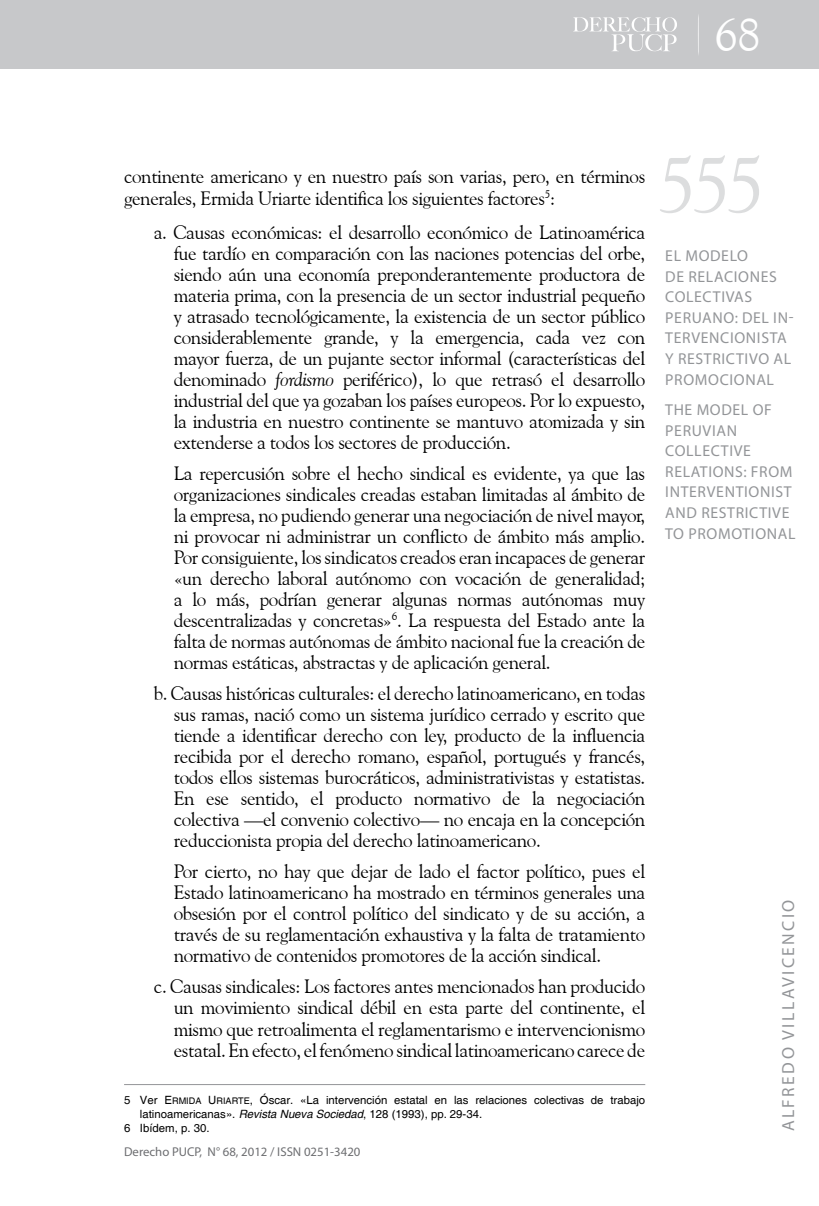
<style>
.page{position:relative;width:819px;height:1206px;background:#fff}
.page>*{position:absolute;margin:0;border:0;box-sizing:border-box;transform-origin:0 0}
.t1{font:78.75px "Goudy Old Style BT";color:#dcddde}
.t2{font:46.38px "Goudy Old Style BT";color:#fff}
.t3{font:19.25px/21px "Goudy Old Style BT";letter-spacing:-.02em;color:#000;text-align:justify}
.t4{font:17.5px "Myriad Pro";color:#939598}
.t5{font:15.75px/20.7px "Myriad Pro";letter-spacing:.04em;color:#939598}
.t6{font:12.78px "Myriad Pro";color:#6d6e71}
.t7{font:11.38px "Helvetica";color:#000}
.s1{font-style:italic}
.s2{font-family:"Helvetica SC800"}
.s3{font-family:"Helvetica SC800";font-size:9.1px}
</style>
<div class="page">
<div style="left:0;top:0;width:819px;height:69px;background:#c7c8ca"></div>
<svg style="left:573px;top:17px;width:104px;height:34px"></svg>
<hr style="left:124px;top:1084px;width:521px;height:1px;background:#939598">
<h2 class="t2" style="left:714px;top:6px;width:47px">68</h2>
<p class="t3" style="left:124px;top:166px;width:522px">continente americano y en nuestro país son varias, pero, en términos generales, Ermida Uriarte identifica los siguientes factores<sup>5</sup>:</p>
<p class="t3" style="left:174px;top:221px;width:473px;text-indent:-20px">a. Causas económicas: el desarrollo económico de Latinoamérica fue tardío en comparación con las naciones potencias del orbe, siendo aún una economía preponderantemente productora de materia prima, con la presencia de un sector industrial pequeño y atrasado tecnológicamente, la existencia de un sector público considerablemente grande, y la emergencia, cada vez con mayor fuerza, de un pujante sector informal (características del denominado <span class="s1">fordismo</span> periférico), lo que retrasó el desarrollo industrial del que ya gozaban los países europeos. Por lo expuesto, la industria en nuestro continente se mantuvo atomizada y sin extenderse a todos los sectores de producción.</p>
<p class="t3" style="left:174px;top:462px;width:473px">La repercusión sobre el hecho sindical es evidente, ya que las organizaciones sindicales creadas estaban limitadas al ámbito de la empresa, no pudiendo generar una negociación de nivel mayor, ni provocar ni administrar un conflicto de ámbito más amplio.<br>Por consiguiente, los sindicatos creados eran incapaces de generar «un derecho laboral autónomo con vocación de generalidad; a lo más, podrían generar algunas normas autónomas muy descentralizadas y concretas»<sup>6</sup>. La respuesta del Estado ante la falta de normas autónomas de ámbito nacional fue la creación de normas estáticas, abstractas y de aplicación general.</p>
<p class="t3" style="left:174px;top:682px;width:473px;text-indent:-20px">b. Causas históricas culturales: el derecho latinoamericano, en todas sus ramas, nació como un sistema jurídico cerrado y escrito que tiende a identificar derecho con ley, producto de la influencia recibida por el derecho romano, español, portugués y francés, todos ellos sistemas burocráticos, administrativistas y estatistas.<br>En ese sentido, el producto normativo de la negociación colectiva —el convenio colectivo— no encaja en la concepción reduccionista propia del derecho latinoamericano.</p>
<p class="t3" style="left:174px;top:860px;width:473px">Por cierto, no hay que dejar de lado el factor político, pues el Estado latinoamericano ha mostrado en términos generales una obsesión por el control político del sindicato y de su acción, a través de su reglamentación exhaustiva y la falta de tratamiento normativo de contenidos promotores de la acción sindical.</p>
<p class="t3" style="left:174px;top:975px;width:473px;text-indent:-20px">c. Causas sindicales: Los factores antes mencionados han producido un movimiento sindical débil en esta parte del continente, el mismo que retroalimenta el reglamentarismo e intervencionismo estatal. En efecto, el fenómeno sindical latinoamericano carece de</p>
<p class="t7" style="left:124px;top:1092px;width:522px">5 Ver <span class="s2">E</span> <span class="s3">RMIDA</span> <span class="s2">U</span> <span class="s3">RIARTE</span>, Óscar. «La intervención estatal en las relaciones colectivas de trabajo</p>
<p class="t7" style="left:140px;top:1106px;width:344px">latinoamericanas». <span class="s1">Revista Nueva Sociedad</span>, 128 (1993), pp. 29-34.</p>
<p class="t7" style="left:124px;top:1120px;width:87px">6 Ibídem, p. 30.</p>
<p class="t6" style="left:124px;top:1144px;width:160px">DERECHO PUCP, N° 68, 2012 / ISSN</p>
<p class="t6" style="left:304px;top:1144px;width:58px">0251-3420</p>
<h1 class="t1" style="left:657px;top:136px;width:109px">555</h1>
<p class="t5" style="left:665px;top:245px;width:130px">EL MODELO<br>DE RELACIONES<br>COLECTIVAS<br>PERUANO: DEL IN-<br>TERVENCIONISTA<br>Y RESTRICTIVO AL<br>PROMOCIONAL</p>
<p class="t5" style="left:665px;top:399px;width:132px">TH E MODEL OF<br>PERUVIAN<br>COLLECTIVE<br>RELATIONS: FROM<br>INTERVENTIONIST<br>AND RESTRICTIVE<br>TO PROMOTIONAL</p>
<p class="t4" style="left:777px;top:1131px;width:231px;rotate:-90deg">ALFREDO VILLAVICENCIO</p>
</div>
